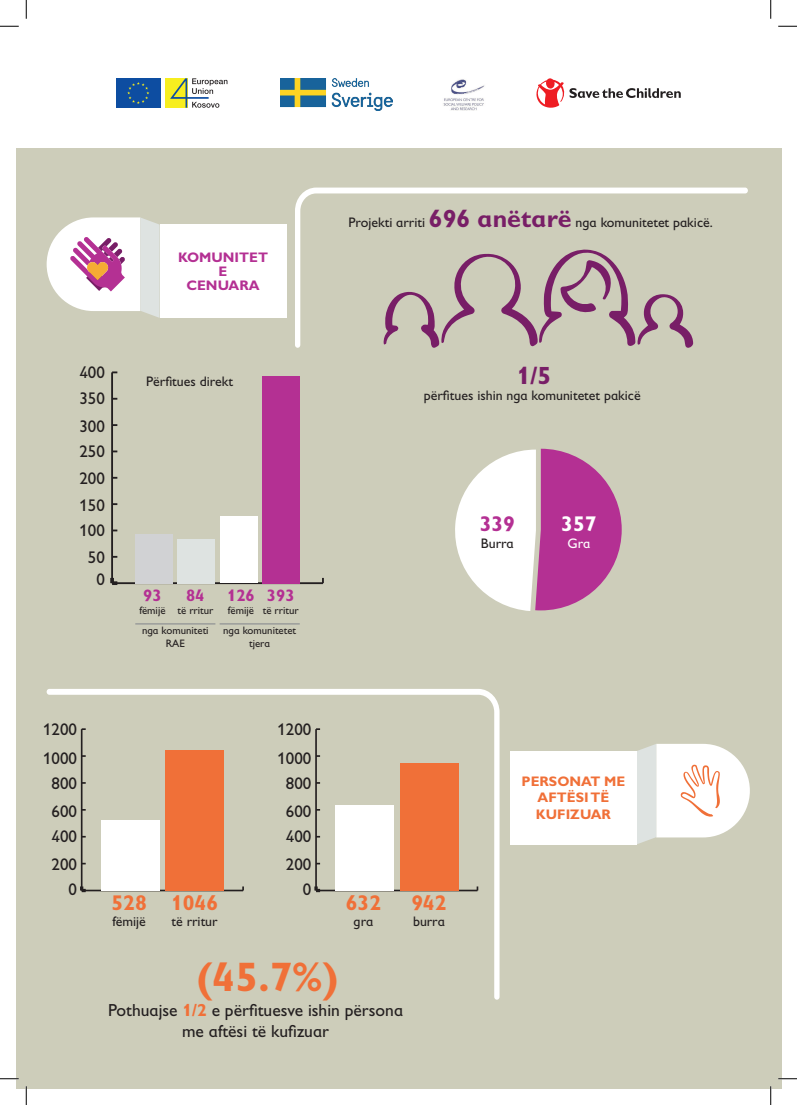
<style>
.page{position:relative;width:797px;height:1105px;background:#fff}
.page>*{position:absolute;margin:0;border:0;box-sizing:border-box;transform-origin:0 0}
.t1{font:700 41.38px "Gill Sans Infant Std";color:#f07038}
.t2{font:700 25px "Gill Sans Infant Std";color:#781e67}
.t3{font:700 21.38px "Gill Sans Infant Std";color:#f07038}
.t4{font:700 21.38px "Gill Sans Infant Std";color:#b43093}
.t5{font:700 21.38px "Gill Sans Infant Std";color:#fff}
.t6{font:17.5px/21.4px "Gill Sans Infant Std";color:#231f20;text-align:center}
.t7{font:17px "Gill Sans Infant Std";color:#231f20}
.t8{font:700 16.62px "Gill Sans Infant Std";color:#b43093}
.t9{font:13.88px "Gill Sans Infant Std";color:#231f20}
.t10{font:700 13.88px/16.4px "Gill Sans Infant Std";color:#f07038;text-align:center}
.t11{font:700 13.88px/13.9px "Gill Sans Infant Std";color:#b43093;text-align:center}
.t12{font:13.88px "Gill Sans Infant Std";color:#fff}
.t13{font:10.88px/12.8px "Gill Sans Infant Std";color:#231f20;text-align:center}
.s1{font-weight:700;font-size:25px;color:#781e67}
.s2{font-weight:700;color:#f07038}
</style>
<div class="page">
<div style="left:16px;top:148px;width:765px;height:941px;background:#cdcdba"></div>
<svg style="left:536px;top:78px;width:144px;height:30px"></svg>
<div style="left:165px;top:78px;width:22px;height:30px;background:#f7ee1f"></div>
<div style="left:116px;top:78px;width:44px;height:30px;background:#0d4da1"></div>
<svg style="left:127px;top:82px;width:22px;height:22px"></svg>
<svg style="left:170px;top:78px;width:57px;height:30px"></svg>
<img style="left:443px;top:79px;width:42px;height:32px">
<img style="left:281px;top:78px;width:111px;height:33px">
<div style="left:160px;top:225px;width:126px;height:93px;background:#fff"></div>
<svg style="left:295px;top:188px;width:453px;height:160px"></svg>
<svg style="left:47px;top:217px;width:113px;height:101px;background:#e6d6dc"></svg>
<hr style="left:112px;top:582px;width:211px;height:2px;background:#231f20">
<hr style="left:111px;top:372px;width:2px;height:211px;background:#231f20">
<svg style="left:110px;top:578px;width:7px;height:7px"></svg>
<div style="left:262px;top:376px;width:38px;height:207px;background:#b43093"></div>
<div style="left:220px;top:517px;width:37px;height:66px;background:#fff"></div>
<div style="left:177px;top:539px;width:38px;height:44px;background:#dee3e1"></div>
<div style="left:135px;top:534px;width:38px;height:49px;background:#d1d2d4"></div>
<svg style="left:455px;top:449px;width:166px;height:162px"></svg>
<div style="left:510px;top:751px;width:127px;height:93px;background:#fff"></div>
<svg style="left:47px;top:689px;width:452px;height:311px"></svg>
<hr style="left:82px;top:890px;width:161px;height:1px;background:#231f20">
<hr style="left:316px;top:890px;width:161px;height:1px;background:#231f20">
<hr style="left:81px;top:729px;width:1px;height:161px;background:#231f20">
<hr style="left:315px;top:729px;width:2px;height:161px;background:#231f20">
<svg style="left:80px;top:886px;width:6px;height:6px"></svg>
<svg style="left:314px;top:886px;width:6px;height:6px"></svg>
<div style="left:166px;top:750px;width:58px;height:140px;background:#f07038"></div>
<div style="left:400px;top:763px;width:58px;height:127px;background:#f07038"></div>
<div style="left:101px;top:819px;width:58px;height:71px;background:#fff"></div>
<div style="left:335px;top:805px;width:58px;height:85px;background:#fff"></div>
<svg style="left:383px;top:249px;width:310px;height:99px"></svg>
<hr style="left:135px;top:623px;width:80px;height:1px;background:#909394">
<hr style="left:220px;top:623px;width:80px;height:1px;background:#909394">
<svg style="left:637px;top:744px;width:112px;height:100px;background:#f1eee9"></svg>
<svg style="left:0;top:25px;width:19px;height:2px"></svg>
<svg style="left:778px;top:25px;width:19px;height:2px"></svg>
<svg style="left:0;top:1078px;width:19px;height:1px"></svg>
<svg style="left:778px;top:1078px;width:19px;height:1px"></svg>
<svg style="left:25px;top:0;width:2px;height:19px"></svg>
<svg style="left:25px;top:1086px;width:2px;height:19px"></svg>
<svg style="left:770px;top:0;width:1px;height:19px"></svg>
<svg style="left:770px;top:1086px;width:1px;height:19px"></svg>
<p class="t11" style="left:178px;top:250px;width:91px">KOMUNITET<br>E<br>CENUARA</p>
<p class="t9" style="left:348px;top:214px;width:366px">Projekti arriti <span class="s1">696 anëtarë</span> nga komunitetet pakicë.</p>
<p class="t7" style="left:79px;top:363px;width:27px">400</p>
<p class="t7" style="left:79px;top:389px;width:27px">350</p>
<p class="t7" style="left:79px;top:416px;width:27px">300</p>
<p class="t7" style="left:79px;top:441px;width:27px">250</p>
<p class="t7" style="left:79px;top:468px;width:27px">200</p>
<p class="t7" style="left:79px;top:495px;width:27px">150</p>
<p class="t7" style="left:79px;top:520px;width:27px">100</p>
<p class="t7" style="left:88px;top:547px;width:18px">50</p>
<p class="t7" style="left:96px;top:570px;width:10px">0</p>
<p class="t9" style="left:146px;top:373px;width:88px">Përfitues direkt</p>
<p class="t8" style="left:143px;top:586px;width:20px">93</p>
<p class="t13" style="left:139px;top:604px;width:28px">fëmijë</p>
<p class="t8" style="left:186px;top:586px;width:20px">84</p>
<p class="t13" style="left:177px;top:604px;width:37px">të rritur</p>
<p class="t8" style="left:227px;top:586px;width:29px">126</p>
<p class="t13" style="left:228px;top:604px;width:28px">fëmijë</p>
<p class="t8" style="left:267px;top:586px;width:29px">393</p>
<p class="t13" style="left:263px;top:604px;width:37px">të rritur</p>
<p class="t13" style="left:142px;top:624px;width:68px">nga komuniteti<br>RAE</p>
<p class="t13" style="left:223px;top:624px;width:75px">nga komunitetet tjera</p>
<p class="t7" style="left:43px;top:720px;width:35px">1200</p>
<p class="t7" style="left:277px;top:720px;width:35px">1200</p>
<p class="t7" style="left:43px;top:748px;width:35px">1000</p>
<p class="t7" style="left:277px;top:748px;width:35px">1000</p>
<p class="t7" style="left:51px;top:774px;width:27px">800</p>
<p class="t7" style="left:286px;top:774px;width:27px">800</p>
<p class="t7" style="left:51px;top:801px;width:27px">600</p>
<p class="t7" style="left:286px;top:801px;width:27px">600</p>
<p class="t7" style="left:51px;top:827px;width:27px">400</p>
<p class="t7" style="left:286px;top:827px;width:27px">400</p>
<p class="t7" style="left:51px;top:855px;width:27px">200</p>
<p class="t7" style="left:286px;top:855px;width:27px">200</p>
<p class="t7" style="left:68px;top:880px;width:10px">0</p>
<p class="t7" style="left:303px;top:880px;width:10px">0</p>
<h3 class="t3" style="left:111px;top:890px;width:37px">528</h3>
<p class="t9" style="left:112px;top:914px;width:35px">fëmijë</p>
<h3 class="t3" style="left:171px;top:890px;width:49px">1046</h3>
<p class="t9" style="left:172px;top:914px;width:48px">të rritur</p>
<h3 class="t3" style="left:346px;top:890px;width:37px">632</h3>
<p class="t9" style="left:353px;top:914px;width:21px">gra</p>
<h1 class="t1" style="left:197px;top:952px;width:143px">(45.7%)</h1>
<h2 class="t2" style="left:516px;top:361px;width:36px">1/5</h2>
<p class="t9" style="left:424px;top:387px;width:218px">përfitues ishin nga komunitetet pakicë</p>
<h3 class="t4" style="left:479px;top:511px;width:37px">339</h3>
<p class="t9" style="left:481px;top:535px;width:34px">Burra</p>
<h3 class="t5" style="left:561px;top:511px;width:37px">357</h3>
<p class="t12" style="left:567px;top:535px;width:24px">Gra</p>
<h3 class="t3" style="left:411px;top:890px;width:37px">942</h3>
<p class="t9" style="left:413px;top:914px;width:33px">burra</p>
<p class="t10" style="left:521px;top:773px;width:105px">PERSONAT ME<br>AFTËSI TË<br>KUFIZUAR</p>
<p class="t6" style="left:108px;top:999px;width:296px">Pothuajse <span class="s2">1/2</span> e përfituesve ishin përsona me aftësi të kufizuar</p>
</div>
